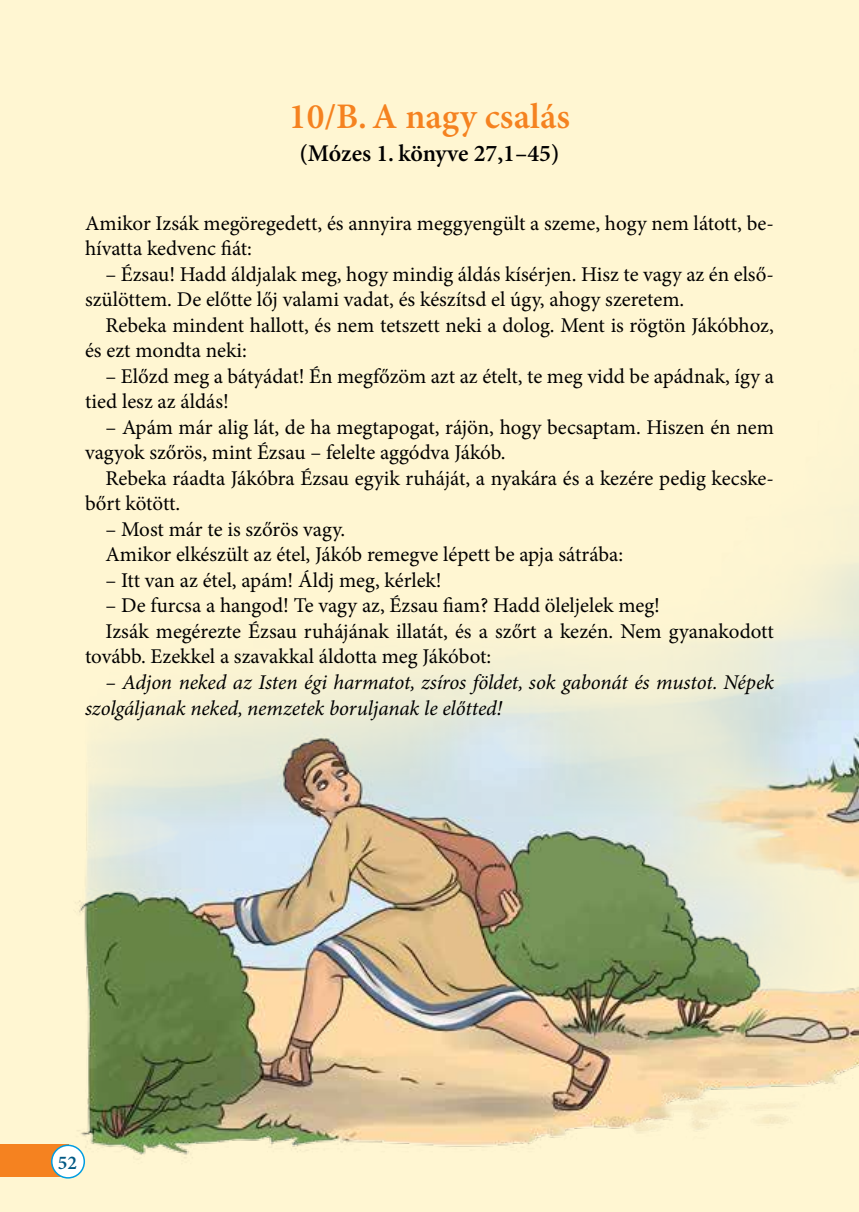
<style>
.page{position:relative;width:859px;height:1212px;background:#fff6d2}
.page>*{position:absolute;margin:0;border:0;box-sizing:border-box;transform-origin:0 0}
.t1{font:600 36px "Minion Pro";color:#f58220}
.t2{font:600 24px "Minion Pro";letter-spacing:-.005em;color:#000}
.t3{font:21px/25.5px "Minion Pro";color:#000}
.t4{font:italic 21px/25.5px "Minion Pro";letter-spacing:-.01em;color:#000}
.t5{font:600 19.5px "Minion Pro";color:#005884}
</style>
<div class="page">
<div style="left:0;top:1144px;width:68px;height:33px;background:#f58220"></div>
<img style="left:51px;top:562px;width:808px;height:617px">
<h1 class="t1" style="left:289px;top:95px;width:283px">10/B. A nagy csalás</h1>
<p class="t2" style="left:300px;top:139px;width:261px">(Mózes 1. könyve 27,1–45)</p>
<p class="t3" style="left:85px;top:210px;width:690px">Amikor Izsák megöregedett, és annyira meggyengült a szeme, hogy nem látott, be&shy;hívatta kedvenc fiát:</p>
<p class="t3" style="left:85px;top:261px;width:690px;text-indent:20px">– Ézsau! Hadd áldjalak meg, hogy mindig áldás kísérjen. Hisz te vagy az én első&shy;szülöttem. De előtte lőj valami vadat, és készítsd el úgy, ahogy szeretem.</p>
<p class="t3" style="left:85px;top:312px;width:690px;text-indent:20px">Rebeka mindent hallott, és nem tetszett neki a dolog. Ment is rögtön Jákóbhoz, és ezt mondta neki:</p>
<p class="t3" style="left:85px;top:363px;width:690px;text-indent:20px">– Előzd meg a bátyádat! Én megfőzöm azt az ételt, te meg vidd be apádnak, így a tied lesz az áldás!</p>
<p class="t3" style="left:85px;top:414px;width:690px;text-indent:20px">– Apám már alig lát, de ha megtapogat, rájön, hogy becsaptam. Hiszen én nem vagyok szőrös, mint Ézsau – felelte aggódva Jákób.</p>
<p class="t3" style="left:85px;top:465px;width:690px;text-indent:20px">Rebeka ráadta Jákóbra Ézsau egyik ruháját, a nyakára és a kezére pedig kecske&shy;bőrt kötött.</p>
<p class="t3" style="left:105px;top:516px;width:519px">– Most már te is szőrös vagy.<br>Amikor elkészült az étel, Jákób remegve lépett be apja sátrába:</p>
<p class="t3" style="left:105px;top:567px;width:338px">– Itt van az étel, apám! Áldj meg, kérlek!</p>
<p class="t3" style="left:105px;top:593px;width:556px">– De furcsa a hangod! Te vagy az, Ézsau fiam? Hadd öleljelek meg!</p>
<p class="t3" style="left:105px;top:618px;width:670px">Izsák megérezte Ézsau ruhájának illatát, és a szőrt a kezén. Nem gyanakodott</p>
<p class="t3" style="left:85px;top:644px;width:408px">tovább. Ezekkel a szavakkal áldotta meg Jákóbot:</p>
<p class="t4" style="left:85px;top:670px;width:690px;text-indent:20px">– Adjon neked az Isten égi harmatot, zsíros földet, sok gabonát és mustot. Népek szolgáljanak neked, nemzetek boruljanak le előtted!</p>
<p class="t5" style="left:58px;top:1151px;width:21px">52</p>
</div>
